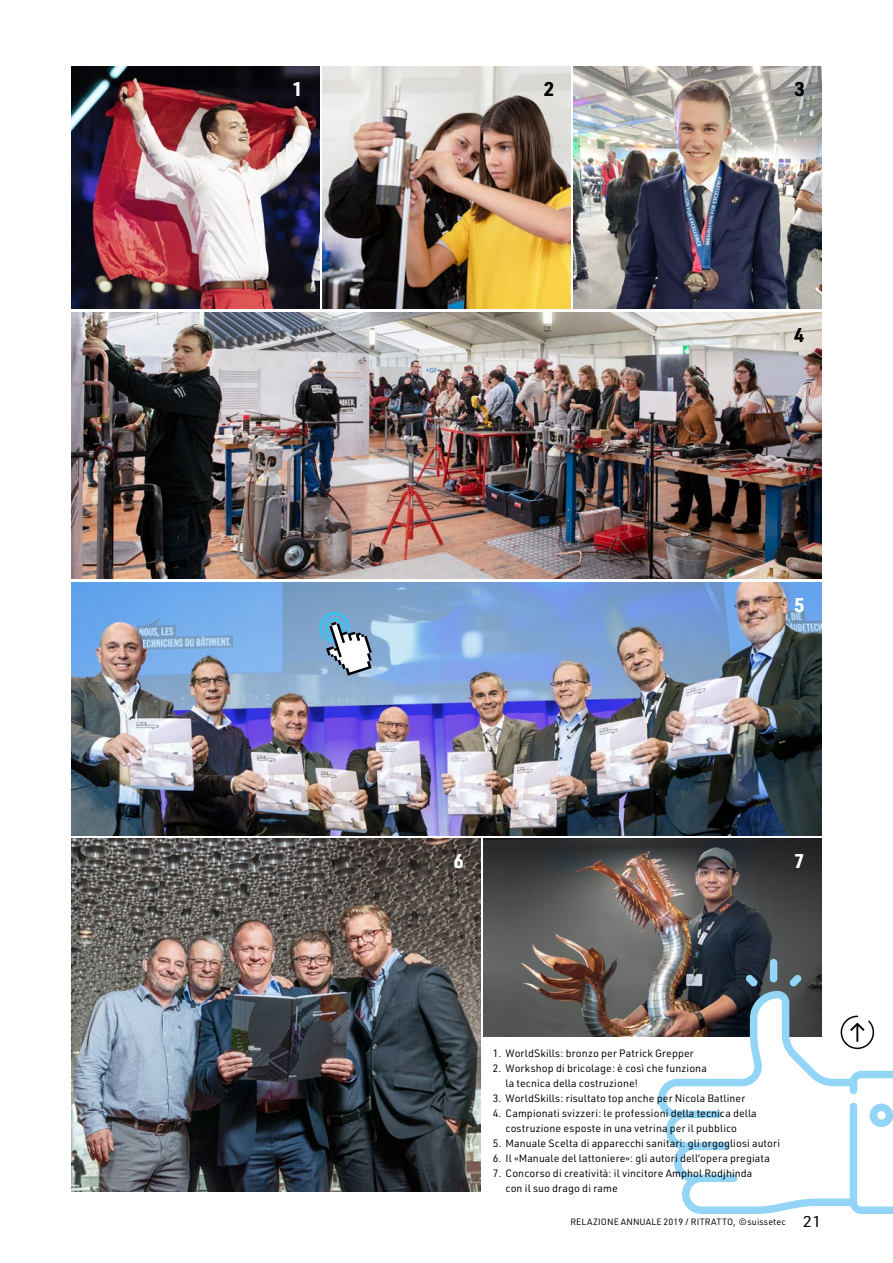
<style>
.page{position:relative;width:893px;height:1263px;background:#fff}
.page>*{position:absolute;margin:0;border:0;box-sizing:border-box;transform-origin:0 0}
.t1{font:700 19.5px "URWDIN";color:#fff}
.t2{font:700 19.5px "URWDIN";color:#000}
.t3{font:10.5px/15px "URWDIN";letter-spacing:.01em;color:#000}
.t4{font:9px "URWDIN";letter-spacing:.01em;color:#000}
.s1{font-size:15.3px}
</style>
<div class="page">
<img style="left:71px;top:582px;width:751px;height:253px">
<img style="left:71px;top:67px;width:248px;height:242px">
<img style="left:322px;top:67px;width:248px;height:242px">
<img style="left:574px;top:67px;width:248px;height:242px">
<img style="left:71px;top:839px;width:410px;height:353px">
<img style="left:484px;top:839px;width:338px;height:197px">
<img style="left:71px;top:312px;width:751px;height:267px">
<svg style="left:658px;top:991px;width:235px;height:223px"></svg>
<svg style="left:870px;top:1103px;width:23px;height:24px"></svg>
<div style="left:770px;top:959px;width:7px;height:23px;background:#92d5f6;border-radius:4px"></div>
<svg style="left:789px;top:974px;width:13px;height:12px"></svg>
<svg style="left:745px;top:974px;width:13px;height:12px"></svg>
<svg style="left:840px;top:1015px;width:35px;height:35px"></svg>
<div style="left:325px;top:617px;width:19px;height:20px;border:3px solid #3ec0f0;border-radius:50%"></div>
<div style="left:319px;top:612px;width:31px;height:30px;border:3px solid #3ec0f0;border-radius:50%"></div>
<svg style="left:326px;top:622px;width:46px;height:54px"></svg>
<h1 class="t1" style="left:292px;top:76px;width:12px">1</h1>
<h1 class="t2" style="left:544px;top:76px;width:12px">2</h1>
<h1 class="t2" style="left:795px;top:76px;width:12px">3</h1>
<h1 class="t2" style="left:794px;top:321px;width:12px">4</h1>
<h1 class="t1" style="left:794px;top:591px;width:12px">5</h1>
<h1 class="t1" style="left:453px;top:848px;width:12px">6</h1>
<h1 class="t1" style="left:794px;top:848px;width:12px">7</h1>
<p class="t3" style="left:493px;top:1045px;width:203px">1. WorldSkills: bronzo per Patrick Grepper</p>
<p class="t3" style="left:506px;top:1060px;width:203px;text-indent:-13px">2. Workshop di bricolage: è così che funziona la tecnica della costruzione!</p>
<p class="t3" style="left:493px;top:1090px;width:254px">3. WorldSkills: risultato top anche per Nicola Batliner</p>
<p class="t3" style="left:506px;top:1105px;width:253px;text-indent:-13px">4. Campionati svizzeri: le professioni della tecnica della costruzione esposte in una vetrina per il pubblico</p>
<p class="t3" style="left:493px;top:1135px;width:289px">5. Manuale Scelta di apparecchi sanitari: gli orgogliosi autori</p>
<p class="t3" style="left:493px;top:1150px;width:279px">6. Il «Manuale del lattoniere»: gli autori dell’opera pregiata</p>
<p class="t3" style="left:506px;top:1165px;width:248px;text-indent:-13px">7. Concorso di creatività: il vincitore Amphol Rodjhinda con il suo drago di rame</p>
<p class="t4" style="left:570px;top:1216px;width:253px">RELAZIONE ANNUALE 2019 / RITRATTO, © suissetec <span class="s1">21</span></p>
</div>
